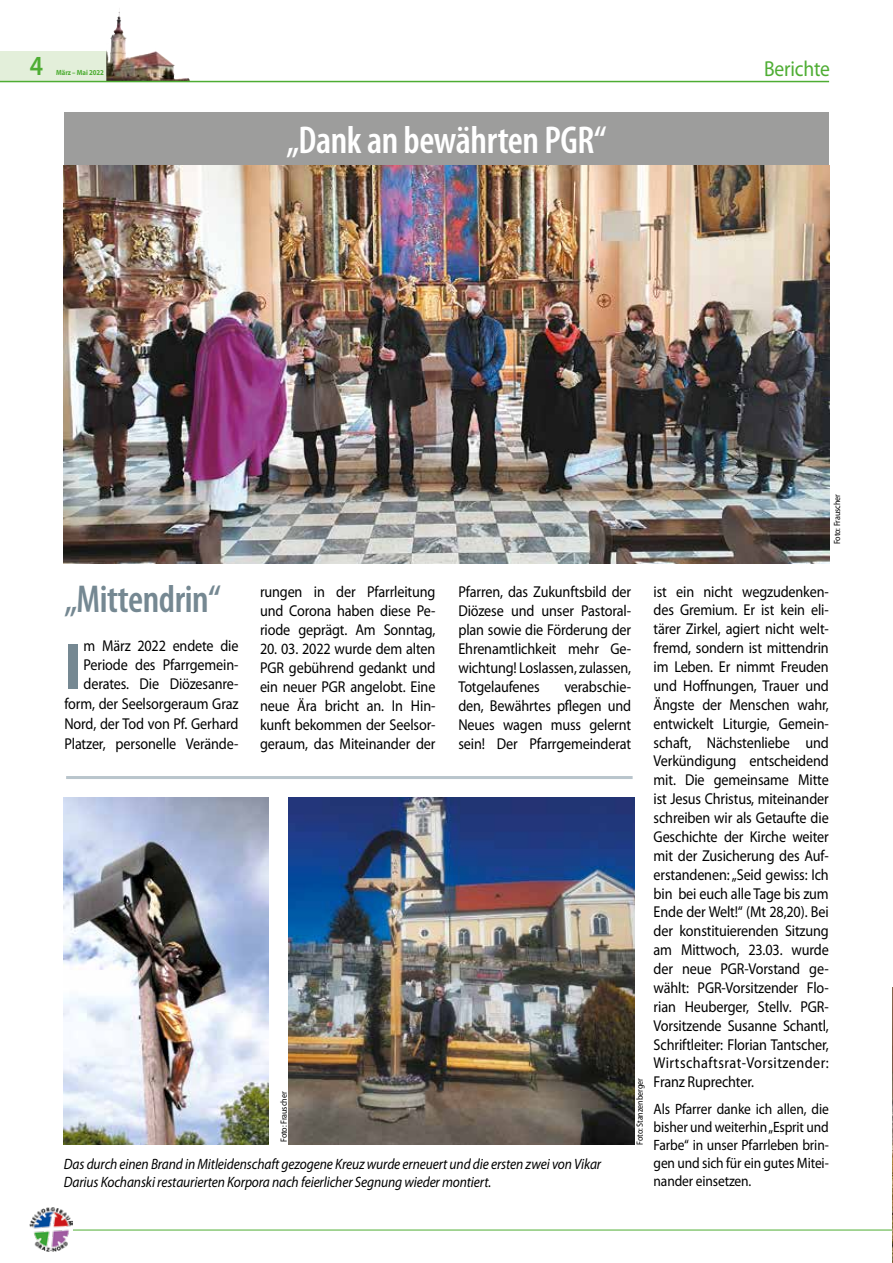
<style>
.page{position:relative;width:893px;height:1263px;background:#fff}
.page>*{position:absolute;margin:0;border:0;box-sizing:border-box;transform-origin:0 0}
.t1{font:900 condensed 66.6px "Myriad Pro";color:#758892;scale:.9 1}
.t2{font:600 condensed 39px "Myriad Pro";letter-spacing:-.01em;color:#fff}
.t3{font:600 condensed 39px "Myriad Pro";letter-spacing:-.01em;color:#758892}
.t4{font:600 27.75px "Myriad Pro";color:#4ead33;scale:.9 1}
.t5{font:21.75px "Myriad Pro";letter-spacing:-.01em;color:#4ead33;scale:.9 1}
.t6{font:15.75px/18.9px "Myriad Pro";letter-spacing:-.01em;color:#000;text-align:justify;scale:.9 1}
.t7{font:italic 15px/18px "Myriad Pro";letter-spacing:-.01em;color:#000;scale:.9 1}
.t8{font:15px/18.1px "Myriad Pro";letter-spacing:-.01em;color:#000;text-align:justify;scale:.9 1}
.t9{font:9px "Myriad Pro";letter-spacing:-.01em;color:#000;scale:.9 1}
.t10{font:700 7.5px "Myriad Pro";letter-spacing:-.01em;color:#4ead33;scale:.9 1}
</style>
<div class="page">
<div style="left:0;top:51px;width:107px;height:30px;background:#e3efda"></div>
<img style="left:106px;top:11px;width:84px;height:70px">
<img style="left:29px;top:1207px;width:44px;height:45px">
<hr style="left:73px;top:1230px;width:820px;height:1px;background:#4ead33">
<hr style="left:0;top:81px;width:829px;height:1px;background:#4ead33">
<hr style="left:66px;top:776px;width:567px;height:3px;background:#b9c5cc">
<img style="left:289px;top:798px;width:345px;height:347px">
<img style="left:64px;top:165px;width:765px;height:398px">
<div style="left:64px;top:113px;width:765px;height:52px;background:#9d9d9c"></div>
<img style="left:892px;top:987px;width:1px;height:276px">
<img style="left:64px;top:798px;width:204px;height:347px">
<h3 class="t4" style="left:30px;top:50px;width:16px">4</h3>
<p class="t10" style="left:56px;top:68px;width:54px">März – Mai 2022</p>
<h3 class="t5" style="left:764px;top:57px;width:75px">Berichte</h3>
<h2 class="t2" style="left:286px;top:119px;width:321px">„Dank an bewährten PGR“</h2>
<p class="t9" style="left:832px;top:544px;width:57px;rotate:-90deg">Foto: Frauscher</p>
<h2 class="t3" style="left:64px;top:578px;width:158px">„Mittendrin“</h2>
<h1 class="t1" style="left:64px;top:630px;width:19px">I</h1>
<p class="t6" style="left:64px;top:637px;width:195px;line-height:19.4px;text-align:right">m März 2022 endete die<br>Periode des Pfarrgemein&shy;derates. Die Diözesanre&shy;form, der Seelsorgeraum Graz<br>Nord, der Tod von Pf. Gerhard<br>Platzer, personelle Verände-</p>
<p class="t6" style="left:260px;top:583px;width:196px">rungen in der Pfarrleitung und Corona haben diese Pe&shy;riode geprägt. Am Sonntag,</p>
<p class="t6" style="left:260px;top:640px;width:196px">20. 03. 2022 wurde dem alten PGR gebührend gedankt und ein neuer PGR angelobt. Eine neue Ära bricht an. In Hin&shy;kunft bekommen der Seelsor&shy;geraum, das Miteinander der</p>
<p class="t6" style="left:458px;top:583px;width:193px">Pfarren, das Zukunftsbild der Diözese und unser Pastoral&shy;plan sowie die Förderung der Ehrenamtlichkeit mehr Ge&shy;wichtung! Loslassen, zulassen, Totgelaufenes</p>
<p class="t6" style="left:458px;top:677px;width:193px;text-indent:106px">verabschie&shy;den, Bewährtes pflegen und Neues wagen muss gelernt sein! Der Pfarrgemeinderat</p>
<p class="t9" style="left:279px;top:1142px;width:57px;rotate:-90deg">Foto: Frauscher</p>
<p class="t9" style="left:635px;top:1145px;width:76px;rotate:-90deg">Foto: Stanzenberger</p>
<p class="t7" style="left:64px;top:1155px;width:599px">Das durch einen Brand in Mitleidenschaft gezogene Kreuz wurde erneuert und die ersten zwei von Vikar<br>Darius Kochanski restaurierten Korpora nach feierlicher Segnung wieder montiert.</p>
<p class="t6" style="left:654px;top:582px;width:196px">ist ein nicht wegzudenken&shy;des Gremium. Er ist kein eli&shy;tärer Zirkel, agiert nicht welt&shy;fremd, sondern ist mittendrin im Leben. Er nimmt Freuden und Hoffnungen, Trauer und Ängste der Menschen wahr, entwickelt Liturgie, Gemein&shy;schaft, Nächstenliebe und Verkündigung entscheidend mit. Die gemeinsame Mitte ist Jesus Christus, miteinander schreiben wir als Getaufte die Geschichte der Kirche weiter mit der Zusicherung des Auf&shy;erstandenen: „Seid gewiss: Ich bin bei euch alle Tage bis zum Ende der Welt!“ (Mt 28,20). Bei der konstituierenden Sitzung am Mittwoch, 23.03. wurde der neue PGR-Vorstand ge&shy;wählt: PGR-Vorsitzender Flo&shy;rian Heuberger, Stellv. PGR-Vorsitzende Susanne Schantl, Schriftleiter: Florian Tantscher, Wirtschaftsrat-Vorsitzender:<br>Franz Ruprechter.</p>
<p class="t8" style="left:654px;top:1100px;width:196px">Als Pfarrer danke ich allen, die bisher und weiterhin „Esprit und Farbe“ in unser Pfarrleben brin&shy;gen und sich für ein gutes Mitei&shy;nander einsetzen.</p>
</div>
